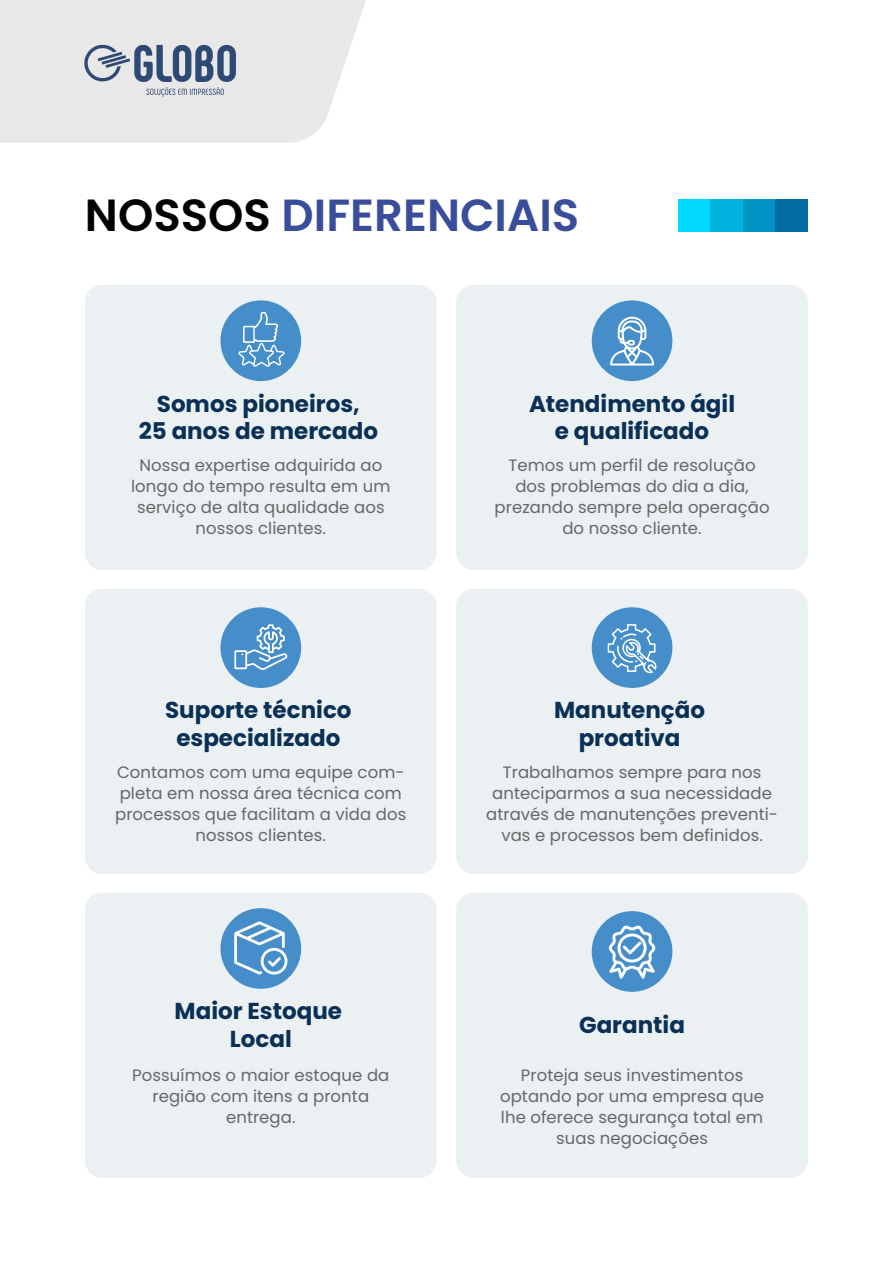
<style>
.page{position:relative;width:893px;height:1263px;background:#fff}
.page>*{position:absolute;margin:0;border:0;box-sizing:border-box;transform-origin:0 0}
.t1{font:600 45px "Poppins";color:#3a4d9b}
.t2{font:700 22.95px/27.6px "Poppins";color:#0a3056;text-align:center}
.t3{font:16.5px/21px "Poppins";letter-spacing:.005em;color:#666;text-align:center}
.s1{color:#000}
</style>
<div class="page">
<div style="left:85px;top:285px;width:352px;height:285px;background:#ebf0f3;border-radius:18px"></div>
<div style="left:220px;top:300px;width:81px;height:81px;background:#468ec9;border-radius:50%"></div>
<svg style="left:238px;top:312px;width:47px;height:55px"></svg>
<div style="left:456px;top:589px;width:352px;height:285px;background:#ebf0f3;border-radius:18px"></div>
<div style="left:592px;top:607px;width:80px;height:81px;background:#468ec9;border-radius:50%"></div>
<svg style="left:608px;top:624px;width:49px;height:49px"></svg>
<div style="left:456px;top:285px;width:352px;height:285px;background:#ebf0f3;border-radius:18px"></div>
<div style="left:592px;top:300px;width:80px;height:81px;background:#468ec9;border-radius:50%"></div>
<svg style="left:610px;top:317px;width:44px;height:48px"></svg>
<div style="left:85px;top:589px;width:352px;height:285px;background:#ebf0f3;border-radius:18px"></div>
<div style="left:220px;top:607px;width:81px;height:81px;background:#468ec9;border-radius:50%"></div>
<svg style="left:234px;top:624px;width:53px;height:46px"></svg>
<div style="left:85px;top:892px;width:352px;height:286px;background:#ebf0f3;border-radius:18px"></div>
<div style="left:220px;top:908px;width:81px;height:81px;background:#468ec9;border-radius:50%"></div>
<svg style="left:234px;top:921px;width:54px;height:54px"></svg>
<div style="left:456px;top:892px;width:352px;height:286px;background:#ebf0f3;border-radius:18px"></div>
<div style="left:592px;top:911px;width:80px;height:81px;background:#468ec9;border-radius:50%"></div>
<svg style="left:609px;top:925px;width:47px;height:54px"></svg>
<svg style="left:0;top:0;width:366px;height:143px;background:#e9e9e9"></svg>
<svg style="left:84px;top:45px;width:152px;height:52px;background:#a5aebe"></svg>
<div style="left:678px;top:199px;width:33px;height:32px;background:#01d8ff"></div>
<div style="left:711px;top:199px;width:32px;height:32px;background:#00b4df"></div>
<div style="left:743px;top:199px;width:32px;height:32px;background:#0193c4"></div>
<div style="left:775px;top:199px;width:33px;height:32px;background:#036da3"></div>
<h1 class="t1" style="left:85px;top:189px;width:496px"><span class="s1">NOSSOS</span> DIFERENCIAIS</h1>
<h2 class="t2" style="left:139px;top:390px;width:241px">Somos pioneiros,<br>25 anos de mercado</h2>
<p class="t3" style="left:131px;top:455px;width:261px">Nossa expertise adquirida ao longo do tempo resulta em um serviço de alta qualidade aos nossos clientes.</p>
<h2 class="t2" style="left:165px;top:697px;width:188px">Suporte técnico especializado</h2>
<p class="t3" style="left:115px;top:761px;width:293px">Contamos com uma equipe com&shy;pleta em nossa área técnica com processos que facilitam a vida dos nossos clientes.</p>
<h2 class="t2" style="left:175px;top:998px;width:169px">Maior Estoque<br>Local</h2>
<p class="t3" style="left:132px;top:1064px;width:259px">Possuímos o maior estoque da região com itens a pronta entrega.</p>
<h2 class="t2" style="left:529px;top:390px;width:208px">Atendimento ágil e qualificado</h2>
<p class="t3" style="left:495px;top:455px;width:276px">Temos um perfil de resolução dos problemas do dia a dia, prezando sempre pela operação do nosso cliente.</p>
<h2 class="t2" style="left:554px;top:697px;width:152px">Manutenção proativa</h2>
<p class="t3" style="left:486px;top:761px;width:293px">Trabalhamos sempre para nos anteciparmos a sua necessidade através de manutenções preventi&shy;vas e processos bem definidos.</p>
<h2 class="t2" style="left:579px;top:1011px;width:107px">Garantia</h2>
<p class="t3" style="left:500px;top:1065px;width:265px">Proteja seus investimentos optando por uma empresa que lhe oferece segurança total em suas negociações</p>
</div>
